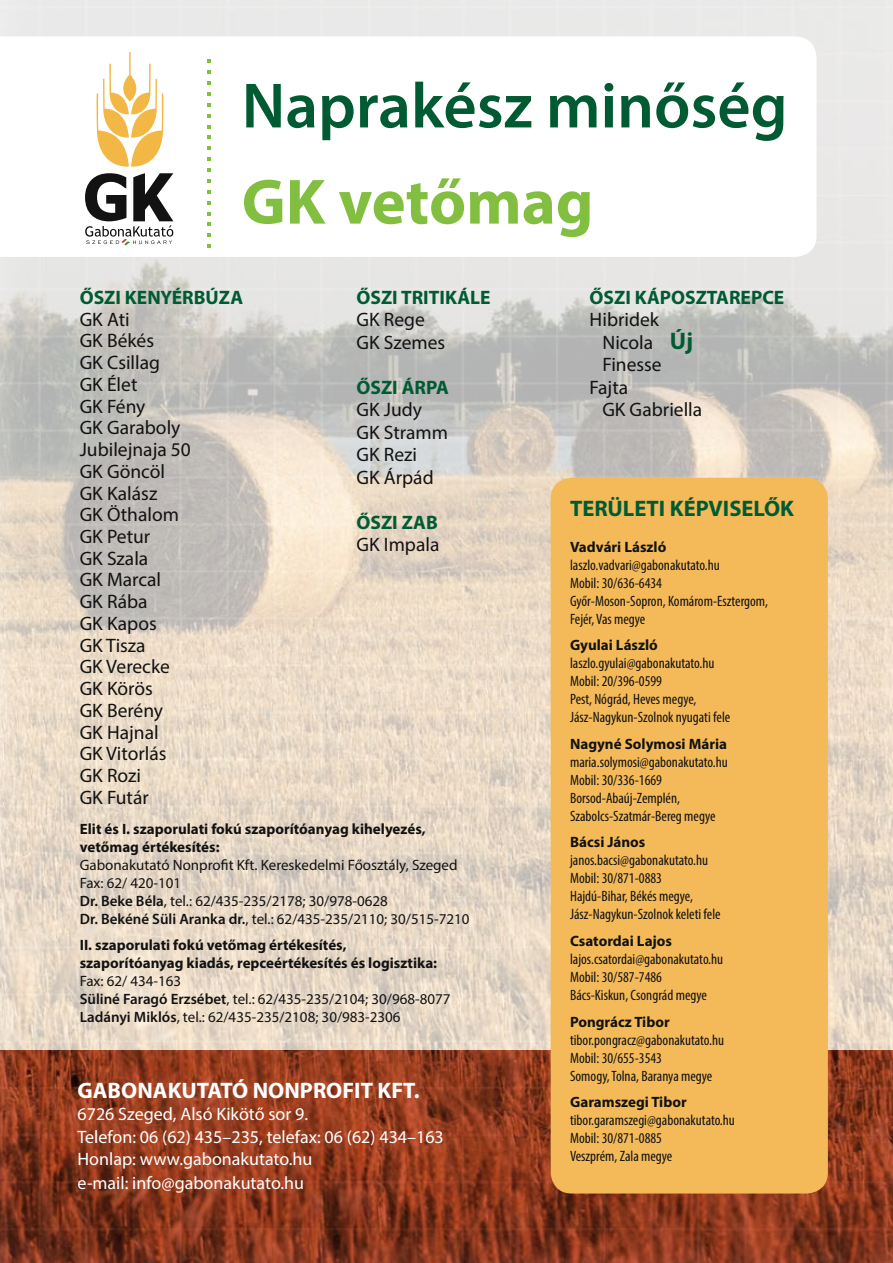
<style>
.page{position:relative;width:893px;height:1263px;background:#fff}
.page>*{position:absolute;margin:0;border:0;box-sizing:border-box;transform-origin:0 0}
.t1{font:600 64.5px "Myriad Pro";color:#005b33}
.t2{font:700 64.5px "Myriad Pro";color:#82bf40}
.t3{font:700 22.5px "Myriad Pro";color:#fff}
.t4{font:700 22.5px "Myriad Pro";color:#005b33}
.t5{font:19.5px/21.8px "Myriad Pro";color:#121212}
.t6{font:700 19.5px "Myriad Pro";color:#005b33}
.t7{font:18px/22.8px "Myriad Pro";color:#fff}
.t8{font:condensed 15px/18px "Myriad Pro";color:#121212}
.t9{font:15px/18px "Myriad Pro";color:#121212}
.t10{font:700 15px/18px "Myriad Pro";color:#121212}
.s1{font-weight:600}
.s2{font-weight:700;font-size:24px;color:#005b33}
</style>
<div class="page">
<img style="left:0;top:0;width:893px;height:1050px">
<svg style="left:0;top:36px;width:816px;height:221px"></svg>
<svg style="left:207px;top:92px;width:3px;height:4px"></svg>
<svg style="left:85px;top:173px;width:88px;height:73px"></svg>
<svg style="left:96px;top:52px;width:68px;height:115px"></svg>
<svg style="left:0;top:1050px;width:893px;height:213px;background:#8c391e"></svg>
<div style="left:551px;top:478px;width:277px;height:715px;background:#f4ba59;border-radius:21px"></div>
<h1 class="t1" style="left:242px;top:65px;width:547px">Naprakész minőség</h1>
<h1 class="t2" style="left:242px;top:160px;width:353px">GK vetőmag</h1>
<h3 class="t6" style="left:80px;top:284px;width:165px">ŐSZI KENYÉRBÚZA</h3>
<h3 class="t5" style="left:80px;top:308px;width:113px">GK Ati<br>GK Békés<br>GK Csillag<br>GK Élet<br>GK Fény<br>GK Garaboly<br>Jubilejnaja 50<br>GK Göncöl<br>GK Kalász<br>GK Öthalom<br>GK Petur<br>GK Szala<br>GK Marcal<br>GK Rába<br>GK Kapos<br>GK Tisza<br>GK Verecke<br>GK Körös<br>GK Berény<br>GK Hajnal<br>GK Vitorlás<br>GK Rozi<br>GK Futár</h3>
<p class="t10" style="left:80px;top:819px;width:347px">Elit és I. szaporulati fokú szaporítóanyag kihelyezés, vetőmag értékesítés:</p>
<p class="t9" style="left:80px;top:856px;width:391px">Gabonakutató Nonprofit Kft. Kereskedelmi Főosztály, Szeged Fax: 62/ 420-101<br><span class="s1">Dr. Beke Béla</span>, tel.: 62/435-235/2178; 30/978-0628<br><span class="s1">Dr. Bekéné Süli Aranka dr.</span>, tel.: 62/435-235/2110; 30/515-7210</p>
<p class="t10" style="left:80px;top:936px;width:359px">II. szaporulati fokú vetőmag értékesítés, szaporítóanyag kiadás, repceértékesítés és logisztika:</p>
<p class="t9" style="left:80px;top:972px;width:372px">Fax: 62/ 434-163<br><span class="s1">Süliné Faragó Erzsébet</span>, tel.: 62/435-235/2104; 30/968-8077<br><span class="s1">Ladányi Miklós</span>, tel.: 62/435-235/2108; 30/983-2306</p>
<h3 class="t6" style="left:357px;top:284px;width:135px">ŐSZI TRITIKÁLE</h3>
<h3 class="t5" style="left:357px;top:308px;width:90px;line-height:22.5px">GK Rege<br>GK Szemes</h3>
<h3 class="t6" style="left:357px;top:374px;width:94px">ŐSZI ÁRPA</h3>
<h3 class="t5" style="left:357px;top:398px;width:93px;line-height:22.5px">GK Judy<br>GK Stramm<br>GK Rezi<br>GK Árpád</h3>
<h3 class="t6" style="left:357px;top:510px;width:83px">ŐSZI ZAB</h3>
<h3 class="t5" style="left:357px;top:534px;width:84px">GK Impala</h3>
<h2 class="t3" style="left:78px;top:1076px;width:344px">GABONAKUTATÓ NONPROFIT KFT.</h2>
<p class="t7" style="left:78px;top:1103px;width:368px">6726 Szeged, Alsó Kikötő sor 9.<br>Telefon: 06 (62) 435–235, telefax: 06 (62) 434–163<br>Honlap: www.gabonakutato.hu<br>e-mail: info@gabonakutato.hu</p>
<h3 class="t6" style="left:590px;top:285px;width:196px">ŐSZI KÁPOSZTAREPCE</h3>
<h3 class="t5" style="left:590px;top:309px;width:71px">Hibridek</h3>
<h3 class="t5" style="left:602px;top:331px;width:92px">Nicola <span class="s2">Új</span></h3>
<h3 class="t5" style="left:602px;top:354px;width:61px">Finesse</h3>
<h3 class="t5" style="left:590px;top:376px;width:40px">Fajta</h3>
<h3 class="t5" style="left:602px;top:399px;width:101px">GK Gabriella</h3>
<h2 class="t4" style="left:570px;top:494px;width:226px">TERÜLETI KÉPVISELŐK</h2>
<p class="t10" style="left:570px;top:537px;width:98px">Vadvári László</p>
<p class="t8" style="left:570px;top:556px;width:200px">laszlo.vadvari@gabonakutato.hu<br>Mobil: 30/636-6434<br>Győr-Moson-Sopron, Komárom-Esztergom,<br>Fejér, Vas megye</p>
<p class="t10" style="left:570px;top:636px;width:89px">Gyulai László</p>
<p class="t8" style="left:570px;top:654px;width:162px">laszlo.gyulai@gabonakutato.hu<br>Mobil: 20/396-0599<br>Pest, Nógrád, Heves megye,<br>Jász-Nagykun-Szolnok nyugati fele</p>
<p class="t10" style="left:570px;top:734px;width:159px">Nagyné Solymosi Mária</p>
<p class="t8" style="left:570px;top:753px;width:159px">maria.solymosi@gabonakutato.hu<br>Mobil: 30/336-1669<br>Borsod-Abaúj-Zemplén,<br>Szabolcs-Szatmár-Bereg megye</p>
<p class="t10" style="left:570px;top:833px;width:77px">Bácsi János</p>
<p class="t8" style="left:570px;top:851px;width:152px">janos.bacsi@gabonakutato.hu<br>Mobil: 30/871-0883<br>Hajdú-Bihar, Békés megye,<br>Jász-Nagykun-Szolnok keleti fele</p>
<p class="t10" style="left:570px;top:931px;width:104px">Csatordai Lajos</p>
<p class="t8" style="left:570px;top:950px;width:155px">lajos.csatordai@gabonakutato.hu<br>Mobil: 30/587-7486<br>Bács-Kiskun, Csongrád megye</p>
<p class="t10" style="left:570px;top:1012px;width:101px">Pongrácz Tibor</p>
<p class="t8" style="left:570px;top:1030px;width:156px">tibor.pongracz@gabonakutato.hu<br>Mobil: 30/655-3543<br>Somogy, Tolna, Baranya megye</p>
<p class="t10" style="left:570px;top:1092px;width:118px">Garamszegi Tibor</p>
<p class="t8" style="left:570px;top:1111px;width:166px">tibor.garamszegi@gabonakutato.hu<br>Mobil: 30/871-0885<br>Veszprém, Zala megye</p>
</div>
